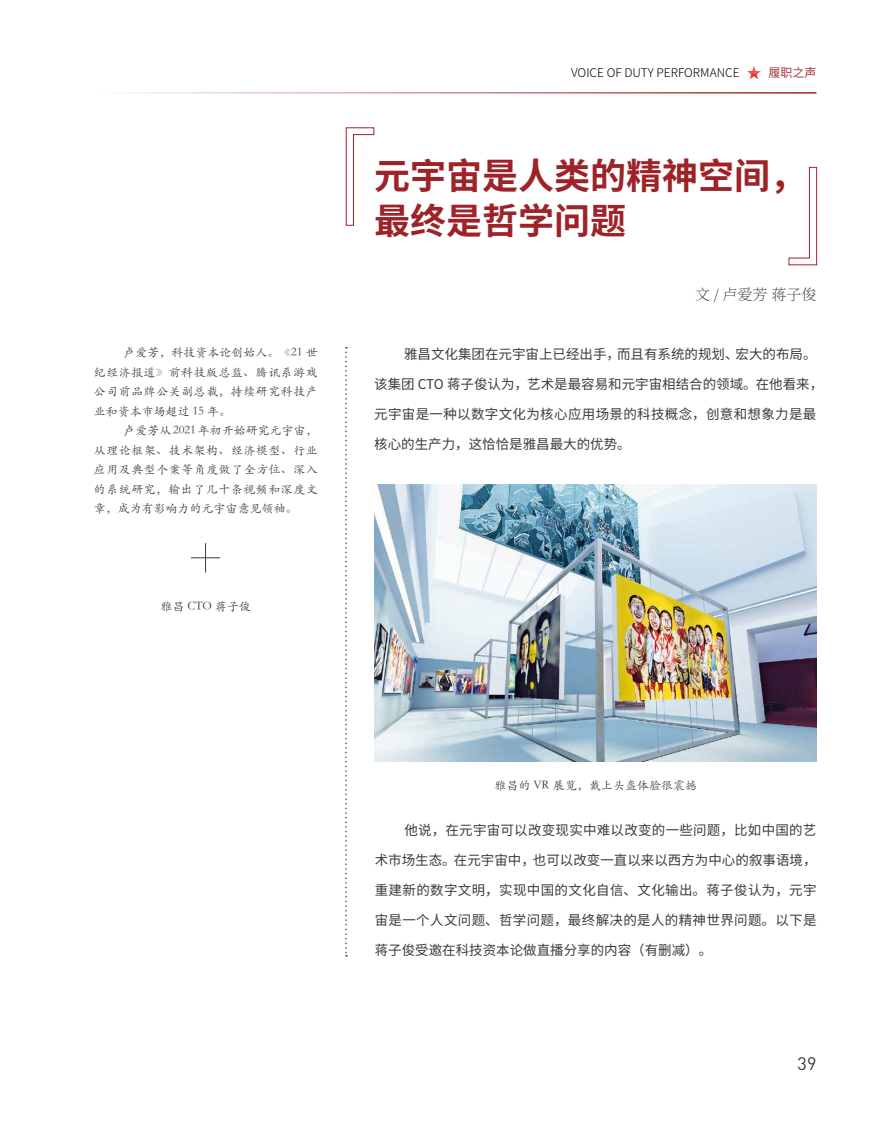
<style>
.page{position:relative;width:893px;height:1127px;background:#fff}
.page>*{position:absolute;margin:0;border:0;box-sizing:border-box;transform-origin:0 0}
.t1{font:700 36px/45px "Source Han Sans CN";color:#9e2328}
.t2{font:18px "DIN Pro";color:#3e3a39}
.t3{font:200 15px "Source Han Serif CN";color:#3e3a39}
.t4{font:13.5px "Source Han Sans CN";color:#3e3a39}
.t5{font:13.5px "Source Han Sans CN";letter-spacing:.025em;color:#3e3a39}
.t6{font:13.5px "Source Han Sans CN";letter-spacing:.02em;color:#3e3a39}
.t7{font:12px/19.5px "ST Kaiti SC";letter-spacing:.04em;color:#3e3a39;text-align:justify}
.t8{font:300 12px "Source Han Sans CN";color:#000}
.t9{font:12px "ST Kaiti SC";color:#3e3a39}
.t10{font:12px "Source Han Sans CN";color:#9e2328}
</style>
<div class="page">
<hr style="left:94px;top:92px;width:722px;height:2px;background:#9e2328">
<svg style="left:747px;top:66px;width:14px;height:13px"></svg>
<img style="left:375px;top:484px;width:441px;height:277px">
<svg style="left:345px;top:347px;width:2px;height:609px"></svg>
<svg style="left:346px;top:127px;width:28px;height:99px"></svg>
<svg style="left:788px;top:167px;width:29px;height:98px"></svg>
<svg style="left:191px;top:543px;width:29px;height:29px"></svg>
<p class="t7" style="left:94px;top:342px;width:226px;text-indent:30px">卢爱芳，科技资本论创始人。《21 世纪经济报道》前科技版总监、腾讯系游戏公司前品牌公关副总裁，持续研究科技产业和资本市场超过 15 年。</p>
<p class="t7" style="left:94px;top:420px;width:226px;text-indent:30px">卢爱芳从 2021 年初开始研究元宇宙，从理论框架、技术架构、经济模型、行业应用及典型个案等角度做了全方位、深入的系统研究，输出了几十条视频和深度文章，成为有影响力的元宇宙意见领袖。</p>
<p class="t7" style="left:160px;top:596px;width:92px">雅昌 CTO 蒋子俊</p>
<p class="t8" style="left:571px;top:66px;width:170px">VOICE OF DUTY PERFORMANCE</p>
<p class="t10" style="left:768px;top:66px;width:49px">履职之声</p>
<h1 class="t1" style="left:374px;top:154px;width:433px">元宇宙是人类的精神空间，最终是哲学问题</h1>
<p class="t3" style="left:695px;top:286px;width:123px">文 / 卢爱芳 蒋子俊</p>
<p class="t4" style="left:404px;top:346px;width:414px">雅昌文化集团在元宇宙上已经出手，而且有系统的规划、宏大的布局。</p>
<p class="t4" style="left:374px;top:376px;width:450px">该集团 CTO 蒋子俊认为，艺术是最容易和元宇宙相结合的领域。在他看来，</p>
<p class="t5" style="left:374px;top:406px;width:444px">元宇宙是一种以数字文化为核心应用场景的科技概念，创意和想象力是最</p>
<p class="t4" style="left:374px;top:436px;width:258px">核心的生产力，这恰恰是雅昌最大的优势。</p>
<p class="t9" style="left:494px;top:778px;width:204px">雅昌的 VR 展览，戴上头盔体验很震撼</p>
<p class="t6" style="left:404px;top:822px;width:413px">他说，在元宇宙可以改变现实中难以改变的一些问题，比如中国的艺</p>
<p class="t4" style="left:375px;top:852px;width:443px">术市场生态。在元宇宙中，也可以改变一直以来以西方为中心的叙事语境，</p>
<p class="t5" style="left:375px;top:882px;width:443px">重建新的数字文明，实现中国的文化自信、文化输出。蒋子俊认为，元宇</p>
<p class="t5" style="left:375px;top:912px;width:443px">宙是一个人文问题、哲学问题，最终解决的是人的精神世界问题。以下是</p>
<p class="t4" style="left:375px;top:942px;width:339px">蒋子俊受邀在科技资本论做直播分享的内容（有删减）。</p>
<h2 class="t2" style="left:798px;top:1051px;width:20px">39</h2>
</div>
